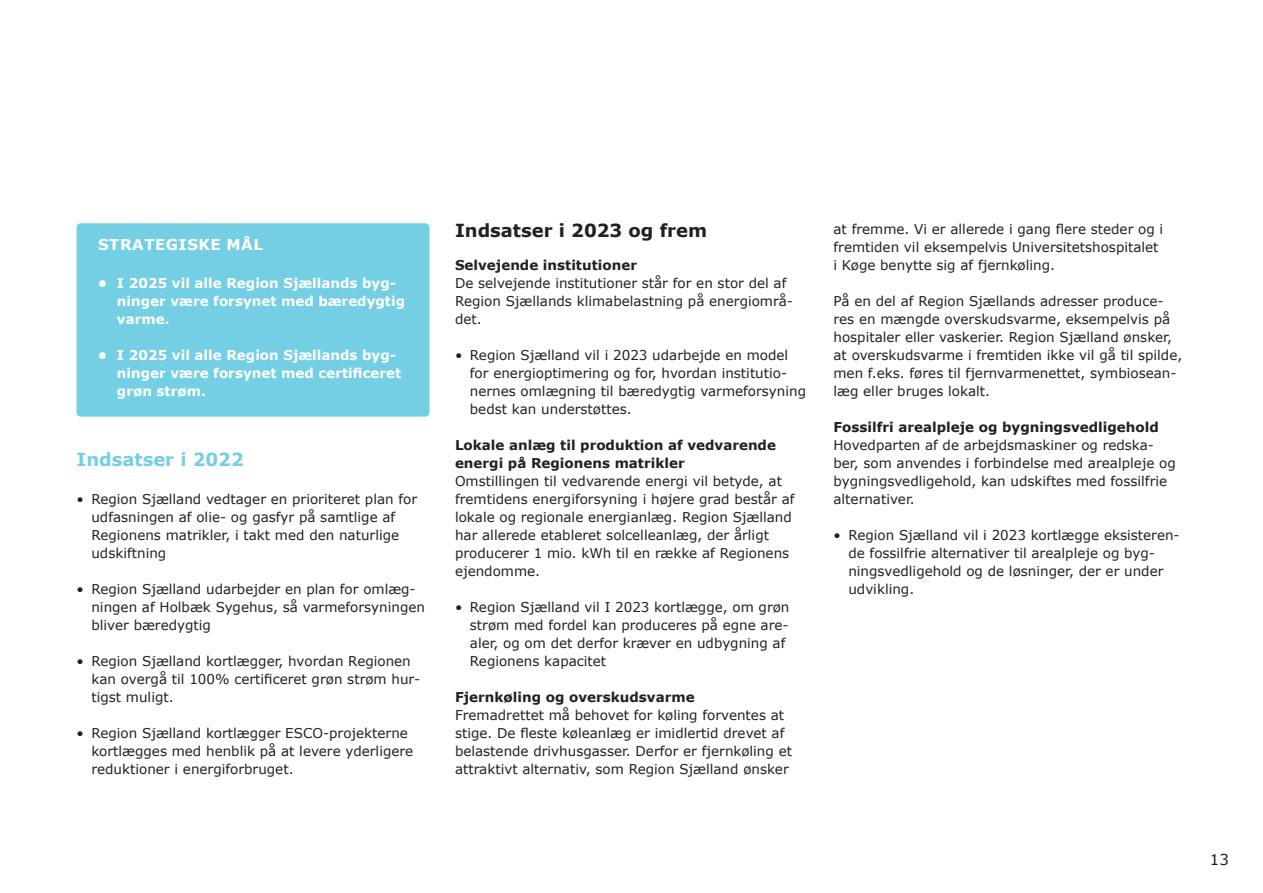
<style>
.page{position:relative;width:1263px;height:893px;background:#fff}
.page>*{position:absolute;margin:0;border:0;box-sizing:border-box;transform-origin:0 0}
.t1{font:700 18px "Verdana";color:#231f20}
.t2{font:700 18px "Verdana";color:#74cfe4}
.t3{font:700 15px "Verdana";letter-spacing:.035em;color:#fff}
.t4{font:15px "Verdana";color:#231f20}
.t5{font:13.5px/18px "Verdana";color:#231f20}
.t6{font:700 13.5px/18px "Verdana";color:#231f20}
.t7{font:700 13.5px/18px "Verdana";color:#fff}
</style>
<div class="page">
<div style="left:77px;top:223px;width:352px;height:194px;background:#74cfe4;border-radius:4px"></div>
<p class="t3" style="left:98px;top:234px;width:166px">STRATEGISKE MÅL</p>
<p class="t7" style="left:117px;top:274px;width:290px;text-indent:-19px">• I 2025 vil alle Region Sjællands byg&shy;ninger være forsynet med bæredygtig varme.</p>
<p class="t7" style="left:117px;top:346px;width:286px;text-indent:-19px">• I 2025 vil alle Region Sjællands byg&shy;ninger være forsynet med certificeret grøn strøm.</p>
<h1 class="t2" style="left:77px;top:446px;width:169px">Indsatser i 2022</h1>
<p class="t5" style="left:91px;top:490px;width:327px;text-indent:-15px">• Region Sjælland vedtager en prioriteret plan for udfasningen af olie- og gasfyr på samtlige af Regionens matrikler, i takt med den naturlige udskiftning</p>
<p class="t5" style="left:91px;top:580px;width:335px;text-indent:-15px">• Region Sjælland udarbejder en plan for omlæg&shy;ningen af Holbæk Sygehus, så varmeforsyningen bliver bæredygtig</p>
<p class="t5" style="left:91px;top:652px;width:330px;text-indent:-15px">• Region Sjælland kortlægger, hvordan Regionen kan overgå til 100% certificeret grøn strøm hur&shy;tigst muligt.</p>
<p class="t5" style="left:91px;top:724px;width:323px;text-indent:-15px">• Region Sjælland kortlægger ESCO-projekterne kortlægges med henblik på at levere yderligere reduktioner i energiforbruget.</p>
<h1 class="t1" style="left:455px;top:218px;width:254px">Indsatser i 2023 og frem</h1>
<p class="t6" style="left:455px;top:256px;width:184px">Selvejende institutioner</p>
<p class="t5" style="left:455px;top:274px;width:340px">De selvejende institutioner står for en stor del af<br>Region Sjællands klimabelastning på energiområ&shy;det.</p>
<p class="t5" style="left:470px;top:346px;width:338px;text-indent:-15px">• Region Sjælland vil i 2023 udarbejde en model for energioptimering og for, hvordan institutio&shy;nernes omlægning til bæredygtig varmeforsyning bedst kan understøttes.</p>
<p class="t6" style="left:455px;top:436px;width:322px">Lokale anlæg til produktion af vedvarende energi på Regionens matrikler</p>
<p class="t5" style="left:455px;top:472px;width:341px">Omstillingen til vedvarende energi vil betyde, at fremtidens energiforsyning i højere grad består af lokale og regionale energianlæg. Region Sjælland har allerede etableret solcelleanlæg, der årligt producerer 1 mio. kWh til en række af Regionens ejendomme.</p>
<p class="t5" style="left:470px;top:598px;width:321px;text-indent:-15px">• Region Sjælland vil I 2023 kortlægge, om grøn strøm med fordel kan produceres på egne are&shy;aler, og om det derfor kræver en udbygning af Regionens kapacitet</p>
<p class="t6" style="left:455px;top:688px;width:241px">Fjernkøling og overskudsvarme</p>
<p class="t5" style="left:455px;top:706px;width:338px">Fremadrettet må behovet for køling forventes at stige. De fleste køleanlæg er imidlertid drevet af belastende drivhusgasser. Derfor er fjernkøling et attraktivt alternativ, som Region Sjælland ønsker</p>
<p class="t5" style="left:833px;top:220px;width:331px">at fremme. Vi er allerede i gang flere steder og i fremtiden vil eksempelvis Universitetshospitalet i Køge benytte sig af fjernkøling.</p>
<p class="t5" style="left:833px;top:292px;width:350px">På en del af Region Sjællands adresser produce&shy;res en mængde overskudsvarme, eksempelvis på hospitaler eller vaskerier. Region Sjælland ønsker, at overskudsvarme i fremtiden ikke vil gå til spilde, men f.eks. føres til fjernvarmenettet, symbiosean&shy;læg eller bruges lokalt.</p>
<p class="t6" style="left:833px;top:418px;width:327px">Fossilfri arealpleje og bygningsvedligehold</p>
<p class="t5" style="left:833px;top:436px;width:344px">Hovedparten af de arbejdsmaskiner og redska&shy;ber, som anvendes i forbindelse med arealpleje og bygningsvedligehold, kan udskiftes med fossilfrie alternativer.</p>
<p class="t5" style="left:848px;top:526px;width:333px;text-indent:-15px">• Region Sjælland vil i 2023 kortlægge eksisteren&shy;de fossilfrie alternativer til arealpleje og byg&shy;ningsvedligehold og de løsninger, der er under udvikling.</p>
<p class="t4" style="left:1210px;top:849px;width:21px">13</p>
</div>
